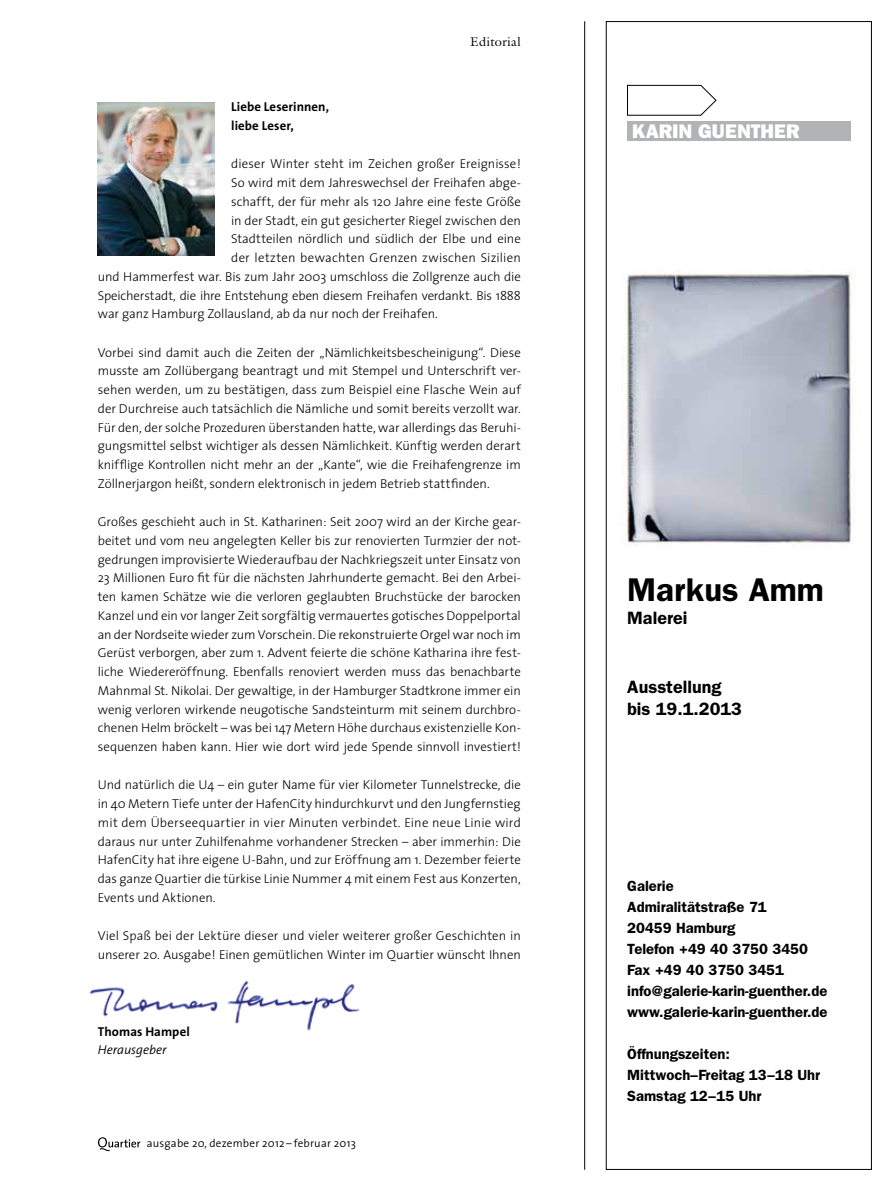
<style>
.page{position:relative;width:893px;height:1191px;background:#fff}
.page>*{position:absolute;margin:0;border:0;box-sizing:border-box;transform-origin:0 0}
.t1{font:600 33px "Franklin Gothic";color:#000}
.t2{font:800 19.8px "Franklin Gothic";color:#fff}
.t3{font:600 17.85px/22.5px "Franklin Gothic";color:#000}
.t4{font:600 14.85px/21px "Franklin Gothic";color:#000}
.t5{font:300 12.9px/18.8px "The Sans";color:#000;text-align:justify}
.t6{font:700 12.9px/18.8px "The Sans";letter-spacing:.01em;color:#000}
.t7{font:italic 300 12.9px "The Sans";letter-spacing:-.005em;color:#000}
.t8{font:12.75px "Galliard";letter-spacing:.035em;color:#000}
.t9{font:300 11.25px "The Sans";letter-spacing:.02em;color:#000}
</style>
<div class="page">
<img style="left:97px;top:102px;width:117px;height:154px">
<img style="left:89px;top:981px;width:271px;height:50px">
<svg style="left:98px;top:1137px;width:42px;height:14px"></svg>
<hr style="left:584px;top:21px;width:1px;height:1148px;background:#000">
<div style="left:627px;top:121px;width:223px;height:20px;background:#b1b3b4"></div>
<svg style="left:627px;top:85px;width:90px;height:31px"></svg>
<img style="left:621px;top:270px;width:234px;height:276px">
<p class="t8" style="left:470px;top:33px;width:52px">Editorial</p>
<p class="t6" style="left:231px;top:97px;width:99px">Liebe Leserinnen, liebe Leser,</p>
<p class="t5" style="left:231px;top:154px;width:291px">dieser Winter steht im Zeichen großer Ereignisse!</p>
<p class="t5" style="left:231px;top:173px;width:291px">So wird mit dem Jahreswechsel der Freihafen abge-</p>
<p class="t5" style="left:231px;top:192px;width:291px">schafft, der für mehr als 120 Jahre eine feste Größe</p>
<p class="t5" style="left:231px;top:210px;width:291px">in der Stadt, ein gut gesicherter Riegel zwischen den</p>
<p class="t5" style="left:231px;top:229px;width:291px">Stadtteilen nördlich und südlich der Elbe und eine</p>
<p class="t5" style="left:231px;top:248px;width:291px">der letzten bewachten Grenzen zwischen Sizilien</p>
<p class="t5" style="left:98px;top:267px;width:425px">und Hammerfest war. Bis zum Jahr 2003 umschloss die Zollgrenze auch die</p>
<p class="t5" style="left:98px;top:285px;width:425px">Speicherstadt, die ihre Entstehung eben diesem Freihafen verdankt. Bis 1888</p>
<p class="t5" style="left:98px;top:304px;width:342px">war ganz Hamburg Zollausland, ab da nur noch der Freihafen.</p>
<p class="t5" style="left:98px;top:342px;width:425px">Vorbei sind damit auch die Zeiten der „Nämlichkeitsbescheinigung“. Diese musste am Zollübergang beantragt und mit Stempel und Unterschrift ver&shy;sehen werden, um zu bestätigen, dass zum Beispiel eine Flasche Wein auf der Durchreise auch tatsächlich die Nämliche und somit bereits verzollt war.<br>Für den, der solche Prozeduren überstanden hatte, war allerdings das Beruhi&shy;gungsmittel selbst wichtiger als dessen Nämlichkeit. Künftig werden derart knifflige Kontrollen nicht mehr an der „Kante“, wie die Freihafengrenze im Zöllnerjargon heißt, sondern elektronisch in jedem Betrieb stattfinden.</p>
<p class="t5" style="left:98px;top:512px;width:425px">Großes geschieht auch in St. Katharinen: Seit 2007 wird an der Kirche gear&shy;beitet und vom neu angelegten Keller bis zur renovierten Turmzier der not&shy;gedrungen improvisierte Wiederaufbau der Nachkriegszeit unter Einsatz von 23 Millionen Euro fit für die nächsten Jahrhunderte gemacht. Bei den Arbei&shy;ten kamen Schätze wie die verloren geglaubten Bruchstücke der barocken Kanzel und ein vor langer Zeit sorgfältig vermauertes gotisches Doppelportal an der Nordseite wieder zum Vorschein. Die rekonstruierte Orgel war noch im Gerüst verborgen, aber zum 1. Advent feierte die schöne Katharina ihre fest&shy;liche Wiedereröffnung. Ebenfalls renoviert werden muss das benachbarte Mahnmal St. Nikolai. Der gewaltige, in der Hamburger Stadtkrone immer ein wenig verloren wirkende neugotische Sandsteinturm mit seinem durchbro&shy;chenen Helm bröckelt – was bei 147 Metern Höhe durchaus existenzielle Kon&shy;sequenzen haben kann. Hier wie dort wird jede Spende sinnvoll investiert!</p>
<p class="t5" style="left:98px;top:775px;width:425px">Und natürlich die U4 – ein guter Name für vier Kilometer Tunnelstrecke, die in 40 Metern Tiefe unter der HafenCity hindurchkurvt und den Jungfernstieg mit dem Überseequartier in vier Minuten verbindet. Eine neue Linie wird daraus nur unter Zuhilfenahme vorhandener Strecken – aber immerhin: Die HafenCity hat ihre eigene U-Bahn, und zur Eröffnung am 1. Dezember feierte das ganze Quartier die türkise Linie Nummer 4 mit einem Fest aus Konzerten, Events und Aktionen.</p>
<p class="t5" style="left:98px;top:926px;width:425px">Viel Spaß bei der Lektüre dieser und vieler weiterer großer Geschichten in unserer 20. Ausgabe! Einen gemütlichen Winter im Quartier wünscht Ihnen</p>
<p class="t6" style="left:98px;top:1021px;width:94px">Thomas Hampel</p>
<p class="t7" style="left:98px;top:1039px;width:70px">Herausgeber</p>
<p class="t9" style="left:147px;top:1134px;width:211px">ausgabe 20, dezember 2012 – februar 2013</p>
<h2 class="t2" style="left:632px;top:120px;width:169px">KARIN GUENTHER</h2>
<h1 class="t1" style="left:627px;top:570px;width:198px">Markus Amm</h1>
<h3 class="t3" style="left:627px;top:606px;width:62px">Malerei</h3>
<h3 class="t3" style="left:627px;top:675px;width:116px">Ausstellung bis 19.1.2013</h3>
<p class="t4" style="left:627px;top:875px;width:202px">Galerie<br>Admiralitätstraße 71<br>20459 Hamburg<br>Telefon +49 40 3750 3450<br>Fax +49 40 3750 3451 info@galerie-karin-guenther.de www.galerie-karin-guenther.de</p>
<p class="t4" style="left:627px;top:1043px;width:195px">Öffnungszeiten:<br>Mittwoch–Freitag 13–18 Uhr<br>Samstag 12–15 Uhr</p>
</div>
